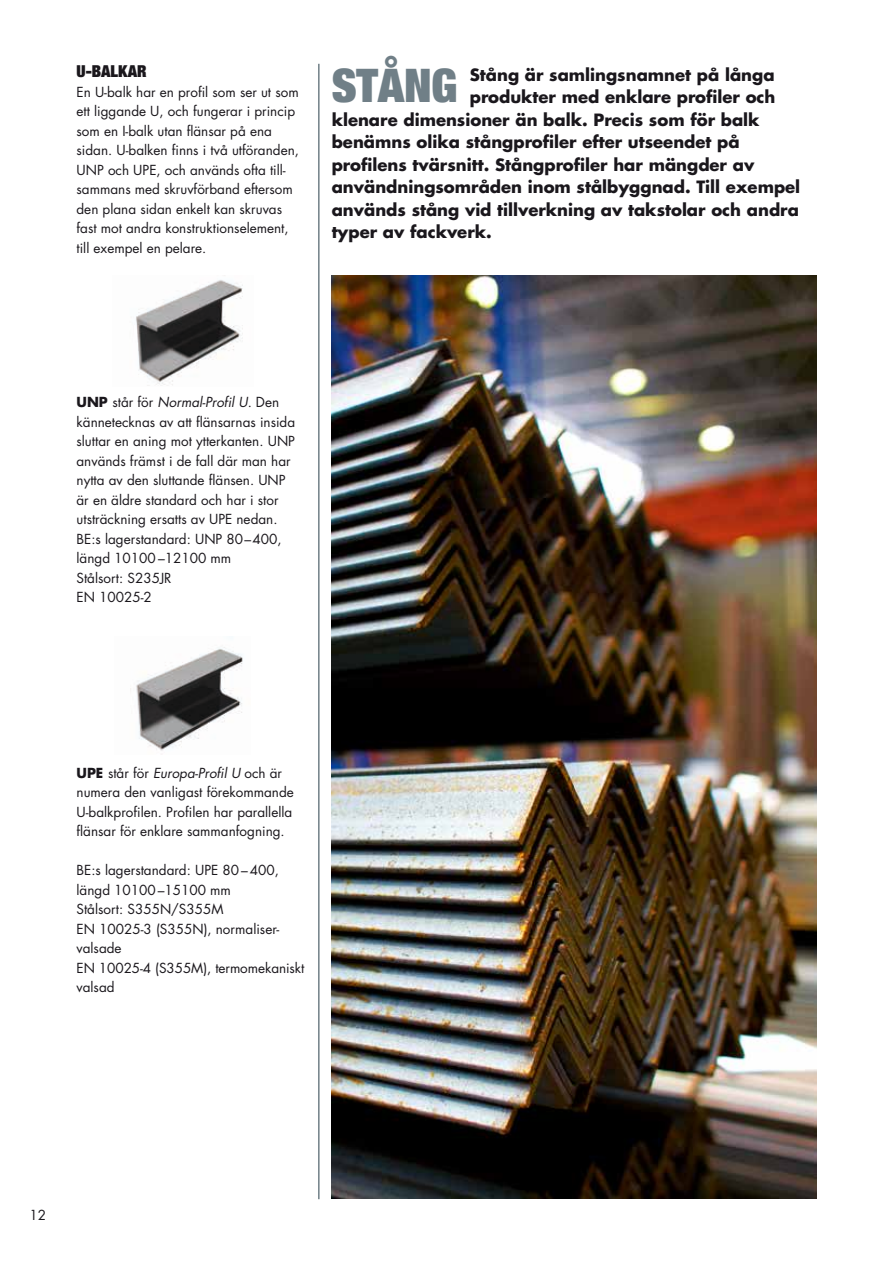
<style>
.page{position:relative;width:893px;height:1263px;background:#fff}
.page>*{position:absolute;margin:0;border:0;box-sizing:border-box;transform-origin:0 0}
.t1{font:900 expanded 46.5px "Helvetica Neue";letter-spacing:-.005em;color:#707f87}
.t2{font:700 16.5px "Futura";color:#1a171c}
.t3{font:900 expanded 16.5px "Helvetica Neue";color:#1a171c}
.t4{font:13.5px/19.5px "Futura";color:#1a171c}
.s1{font-weight:700}
.s2{font-style:italic}
</style>
<div class="page">
<img style="left:135px;top:275px;width:108px;height:111px">
<img style="left:130px;top:647px;width:113px;height:104px">
<hr style="left:318px;top:64px;width:2px;height:1135px;background:#707f87">
<img style="left:332px;top:275px;width:484px;height:924px">
<p class="t3" style="left:77px;top:61px;width:72px">U-BALKAR</p>
<p class="t4" style="left:77px;top:82px;width:224px">En U-balk har en profil som ser ut som ett liggande U, och fungerar i princip som en I-balk utan flänsar på ena sidan. U-balken finns i två utföranden, UNP och UPE, och används ofta till&shy;sammans med skruvförband eftersom den plana sidan enkelt kan skruvas fast mot andra konstruktionselement, till exempel en pelare.</p>
<h1 class="t1" style="left:332px;top:56px;width:127px">STÅNG</h1>
<p class="t2" style="left:470px;top:64px;width:306px">Stång är samlingsnamnet på långa</p>
<p class="t2" style="left:470px;top:86px;width:307px">produkter med enklare profiler och</p>
<p class="t2" style="left:332px;top:109px;width:429px">klenare dimensioner än balk. Precis som för balk</p>
<p class="t2" style="left:332px;top:131px;width:409px">benämns olika stångprofiler efter utseendet på</p>
<p class="t2" style="left:332px;top:154px;width:424px">profilens tvärsnitt. Stångprofiler har mängder av</p>
<p class="t2" style="left:332px;top:176px;width:470px">användningsområden inom stålbyggnad. Till exempel</p>
<p class="t2" style="left:332px;top:199px;width:469px">används stång vid tillverkning av takstolar och andra</p>
<p class="t2" style="left:332px;top:221px;width:162px">typer av fackverk.</p>
<p class="t4" style="left:77px;top:393px;width:220px"><span class="s1">UNP</span> står för <span class="s2">Normal-Profil U</span>. Den kännetecknas av att flänsarnas insida sluttar en aning mot ytterkanten. UNP används främst i de fall där man har nytta av den sluttande flänsen. UNP är en äldre standard och har i stor utsträckning ersatts av UPE nedan.<br>BE:s lagerstandard: UNP 80–400, längd 10100 –12100 mm<br>Stålsort: S235JR<br>EN 10025-2</p>
<p class="t4" style="left:77px;top:763px;width:219px"><span class="s1">UPE</span> står för <span class="s2">Europa-Profil U</span> och är numera den vanligast förekommande U-balkprofilen. Profilen har parallella flänsar för enklare sammanfogning.</p>
<p class="t4" style="left:77px;top:861px;width:229px">BE:s lagerstandard: UPE 80– 400, längd 10100–15100 mm<br>Stålsort: S355N/S355M<br>EN 10025-3 (S355N), normaliser&shy;valsade<br>EN 10025-4 (S355M), termomekaniskt valsad</p>
<p class="t4" style="left:30px;top:1205px;width:18px">12</p>
</div>
